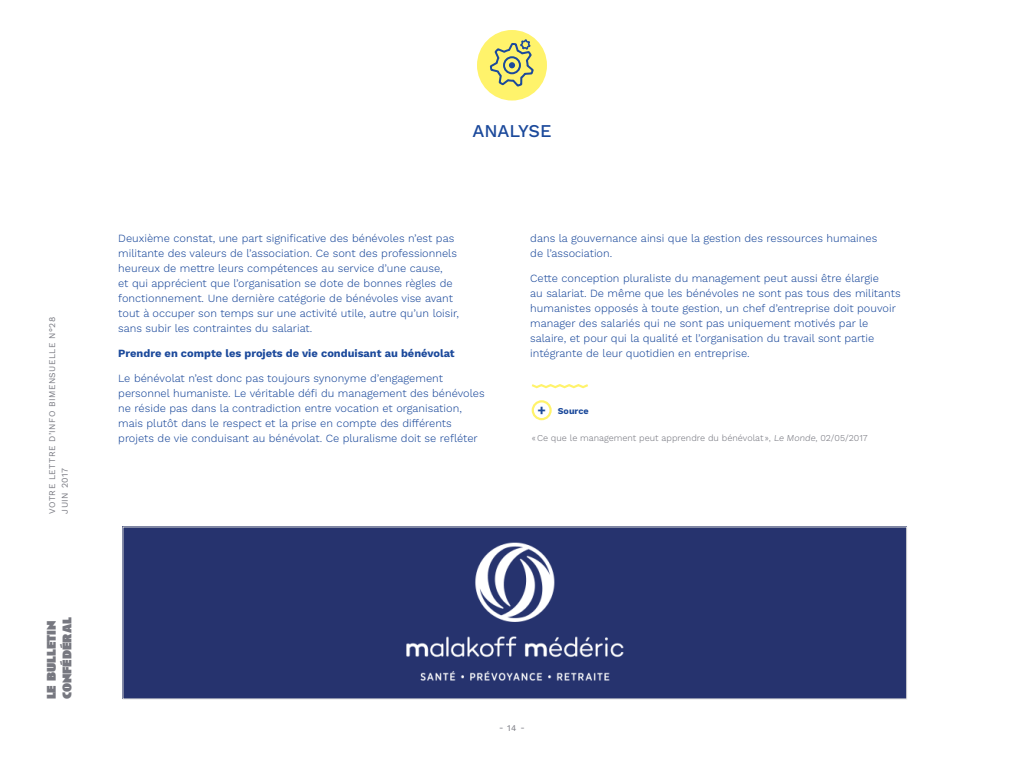
<style>
.page{position:relative;width:1024px;height:768px;background:#fff}
.page>*{position:absolute;margin:0;border:0;box-sizing:border-box;transform-origin:0 0}
.t1{font:500 18px "Work Sans";color:#1b499b}
.t2{font:900 13px/15.6px "Anisette";color:#777880}
.t3{font:300 11px/15px "Work Sans";color:#1b499b}
.t4{font:700 11px "Work Sans";color:#1b499b}
.t5{font:300 9px "Work Sans";color:#777880}
.t6{font:700 9px "Work Sans";color:#1b499b}
.t7{font:8.7px "Work Sans";letter-spacing:.05em;color:#777880}
.t8{font:8.6px "Work Sans";letter-spacing:.05em;color:#777880}
.s1{font-size:14px}
</style>
<div class="page">
<div style="left:477px;top:30px;width:70px;height:71px;background:#fff36b;border-radius:50%"></div>
<svg style="left:489px;top:39px;width:45px;height:48px"></svg>
<div style="left:503px;top:56px;width:18px;height:18px;border:2px solid #1b499b;border-radius:50%"></div>
<svg style="left:531px;top:384px;width:57px;height:5px"></svg>
<div style="left:532px;top:400px;width:20px;height:20px;border:2px solid #fff36b;border-radius:50%"></div>
<div style="left:125px;top:529px;width:780px;height:168px;background:#26336e"></div>
<p class="t8" style="left:47px;top:514px;width:198px;rotate:-90deg">VOTRE LETTRE D’INFO BIMENSUELLE N°28</p>
<p class="t7" style="left:60px;top:514px;width:47px;rotate:-90deg">JUIN 2017</p>
<p class="t2" style="left:44px;top:699px;width:84px;rotate:-90deg">le bulletin confédéral</p>
<h1 class="t1" style="left:472px;top:120px;width:81px">ANALYSE</h1>
<p class="t3" style="left:118px;top:231px;width:342px">Deuxième constat, une part significative des bénévoles n’est pas militante des valeurs de l’association. Ce sont des professionnels heureux de mettre leurs compétences au service d’une cause,<br>et qui apprécient que l’organisation se dote de bonnes règles de fonctionnement. Une dernière catégorie de bénévoles vise avant tout à occuper son temps sur une activité utile, autre qu’un loisir, sans subir les contraintes du salariat.</p>
<p class="t4" style="left:118px;top:347px;width:338px">Prendre en compte les projets de vie conduisant au bénévolat</p>
<p class="t3" style="left:118px;top:371px;width:368px">Le bénévolat n’est donc pas toujours synonyme d’engagement personnel humaniste. Le véritable défi du management des bénévoles ne réside pas dans la contradiction entre vocation et organisation, mais plutôt dans le respect et la prise en compte des différents projets de vie conduisant au bénévolat. Ce pluralisme doit se refléter</p>
<p class="t3" style="left:530px;top:231px;width:349px">dans la gouvernance ainsi que la gestion des ressources humaines de l’association.</p>
<p class="t3" style="left:530px;top:271px;width:372px">Cette conception pluraliste du management peut aussi être élargie<br>au salariat. De même que les bénévoles ne sont pas tous des militants humanistes opposés à toute gestion, un chef d’entreprise doit pouvoir manager des salariés qui ne sont pas uniquement motivés par le salaire, et pour qui la qualité et l’organisation du travail sont partie intégrante de leur quotidien en entreprise.</p>
<p class="t6" style="left:537px;top:405px;width:53px"><span class="s1">+</span> Source</p>
<p class="t5" style="left:532px;top:432px;width:337px">«Ce que le management peut apprendre du bénévolat », Le Monde, 02/05/2017</p>
<p class="t8" style="left:499px;top:723px;width:27px">- 14 -</p>
</div>
